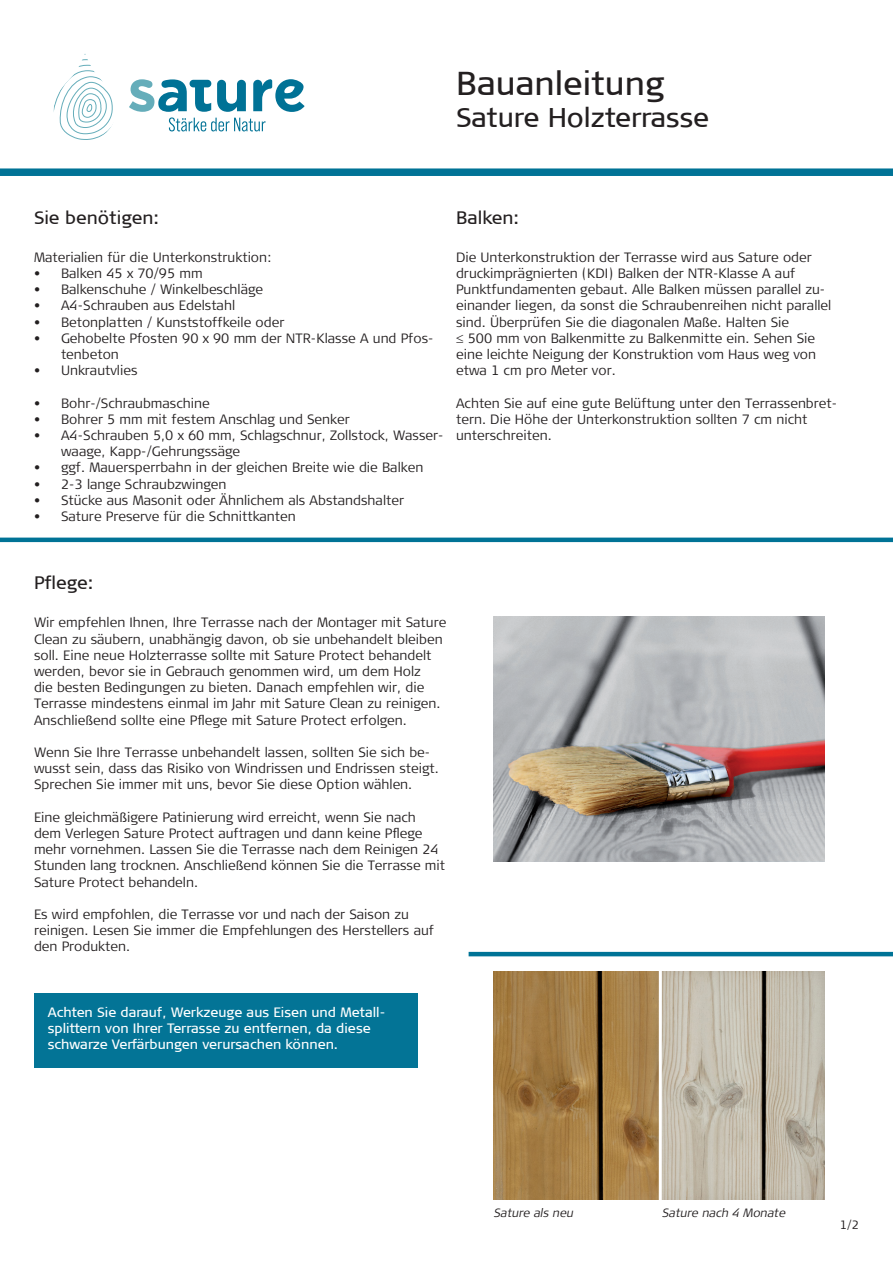
<style>
.page{position:relative;width:893px;height:1263px;background:#fff}
.page>*{position:absolute;margin:0;border:0;box-sizing:border-box;transform-origin:0 0}
.t1{font:33px "Signa Column";color:#231f20}
.t2{font:27px "Signa Column";color:#231f20}
.t3{font:18px "Signa Column";color:#231f20}
.t4{font:300 13.5px/16.2px "Signa Column";color:#231f20}
.t5{font:13.5px/16.2px "Signa Column";color:#fff}
.t6{font:italic 300 12px "Signa Column";color:#231f20}
.t7{font:300 12px "Signa Column";color:#231f20}
</style>
<div class="page">
<div style="left:0;top:168px;width:893px;height:8px;background:#007396"></div>
<svg style="left:129px;top:79px;width:176px;height:52px"></svg>
<svg style="left:54px;top:54px;width:59px;height:86px"></svg>
<hr style="left:0;top:538px;width:893px;height:4px;background:#007396">
<img style="left:493px;top:617px;width:332px;height:244px">
<hr style="left:469px;top:952px;width:424px;height:4px;background:#007396">
<img style="left:493px;top:972px;width:332px;height:227px">
<hr style="left:659px;top:969px;width:3px;height:239px;background:#fff">
<div style="left:35px;top:993px;width:383px;height:75px;background:#037496"></div>
<p class="t1" style="left:456px;top:64px;width:210px">Bauanleitung</p>
<p class="t2" style="left:456px;top:102px;width:255px">Sature Holzterrasse</p>
<p class="t3" style="left:34px;top:207px;width:126px">Sie benötigen:</p>
<p class="t3" style="left:456px;top:207px;width:64px">Balken:</p>
<p class="t4" style="left:34px;top:249px;width:239px">Materialien für die Unterkonstruktion:</p>
<p class="t4" style="left:34px;top:265px;width:170px">• Balken 45 x 70/95 mm</p>
<p class="t4" style="left:34px;top:281px;width:231px">• Balkenschuhe / Winkelbeschläge</p>
<p class="t4" style="left:34px;top:298px;width:203px">• A4-Schrauben aus Edelstahl</p>
<p class="t4" style="left:34px;top:314px;width:252px">• Betonplatten / Kunststoffkeile oder</p>
<p class="t4" style="left:61px;top:330px;width:374px;text-indent:-27px">• Gehobelte Pfosten 90 x 90 mm der NTR-Klasse A und Pfos&shy;tenbeton</p>
<p class="t4" style="left:34px;top:362px;width:105px">• Unkrautvlies</p>
<p class="t4" style="left:34px;top:395px;width:177px">• Bohr-/Schraubmaschine</p>
<p class="t4" style="left:34px;top:411px;width:317px">• Bohrer 5 mm mit festem Anschlag und Senker</p>
<p class="t4" style="left:61px;top:427px;width:384px;text-indent:-27px">• A4-Schrauben 5,0 x 60 mm, Schlagschnur, Zollstock, Wasser&shy;waage, Kapp-/Gehrungssäge</p>
<p class="t4" style="left:34px;top:460px;width:391px">• ggf. Mauersperrbahn in der gleichen Breite wie die Balken</p>
<p class="t4" style="left:34px;top:476px;width:194px">• 2-3 lange Schraubzwingen</p>
<p class="t4" style="left:34px;top:492px;width:372px">• Stücke aus Masonit oder Ähnlichem als Abstandshalter</p>
<p class="t4" style="left:34px;top:508px;width:263px">• Sature Preserve für die Schnittkanten</p>
<p class="t4" style="left:456px;top:249px;width:377px">Die Unterkonstruktion der Terrasse wird aus Sature oder druckimprägnierten (KDI) Balken der NTR-Klasse A auf Punktfundamenten gebaut. Alle Balken müssen parallel zu&shy;einander liegen, da sonst die Schraubenreihen nicht parallel sind. Überprüfen Sie die diagonalen Maße. Halten Sie</p>
<p class="t4" style="left:456px;top:330px;width:362px;text-align:justify">≤ 500 mm von Balkenmitte zu Balkenmitte ein. Sehen Sie eine leichte Neigung der Konstruktion vom Haus weg von etwa 1 cm pro Meter vor.</p>
<p class="t4" style="left:456px;top:395px;width:383px">Achten Sie auf eine gute Belüftung unter den Terrassenbret&shy;tern. Die Höhe der Unterkonstruktion sollten 7 cm nicht unterschreiten.</p>
<p class="t3" style="left:34px;top:573px;width:61px">Pflege:</p>
<p class="t4" style="left:34px;top:615px;width:414px">Wir empfehlen Ihnen, Ihre Terrasse nach der Montager mit Sature Clean zu säubern, unabhängig davon, ob sie unbehandelt bleiben soll. Eine neue Holzterrasse sollte mit Sature Protect behandelt werden, bevor sie in Gebrauch genommen wird, um dem Holz<br>die besten Bedingungen zu bieten. Danach empfehlen wir, die Terrasse mindestens einmal im Jahr mit Sature Clean zu reinigen.<br>Anschließend sollte eine Pflege mit Sature Protect erfolgen.</p>
<p class="t4" style="left:34px;top:744px;width:406px">Wenn Sie Ihre Terrasse unbehandelt lassen, sollten Sie sich be&shy;wusst sein, dass das Risiko von Windrissen und Endrissen steigt.<br>Sprechen Sie immer mit uns, bevor Sie diese Option wählen.</p>
<p class="t4" style="left:34px;top:809px;width:413px">Eine gleichmäßigere Patinierung wird erreicht, wenn Sie nach dem Verlegen Sature Protect auftragen und dann keine Pflege mehr vornehmen. Lassen Sie die Terrasse nach dem Reinigen 24<br>Stunden lang trocknen. Anschließend können Sie die Terrasse mit</p>
<p class="t4" style="left:34px;top:874px;width:166px">Sature Protect behandeln.</p>
<p class="t4" style="left:34px;top:906px;width:402px">Es wird empfohlen, die Terrasse vor und nach der Saison zu reinigen. Lesen Sie immer die Empfehlungen des Herstellers auf den Produkten.</p>
<p class="t5" style="left:48px;top:1004px;width:339px">Achten Sie darauf, Werkzeuge aus Eisen und Metall&shy;splittern von Ihrer Terrasse zu entfernen, da diese schwarze Verfärbungen verursachen können.</p>
<p class="t6" style="left:493px;top:1206px;width:83px">Sature als neu</p>
<p class="t6" style="left:662px;top:1206px;width:127px">Sature nach 4 Monate</p>
<p class="t7" style="left:840px;top:1218px;width:21px">1/2</p>
</div>
